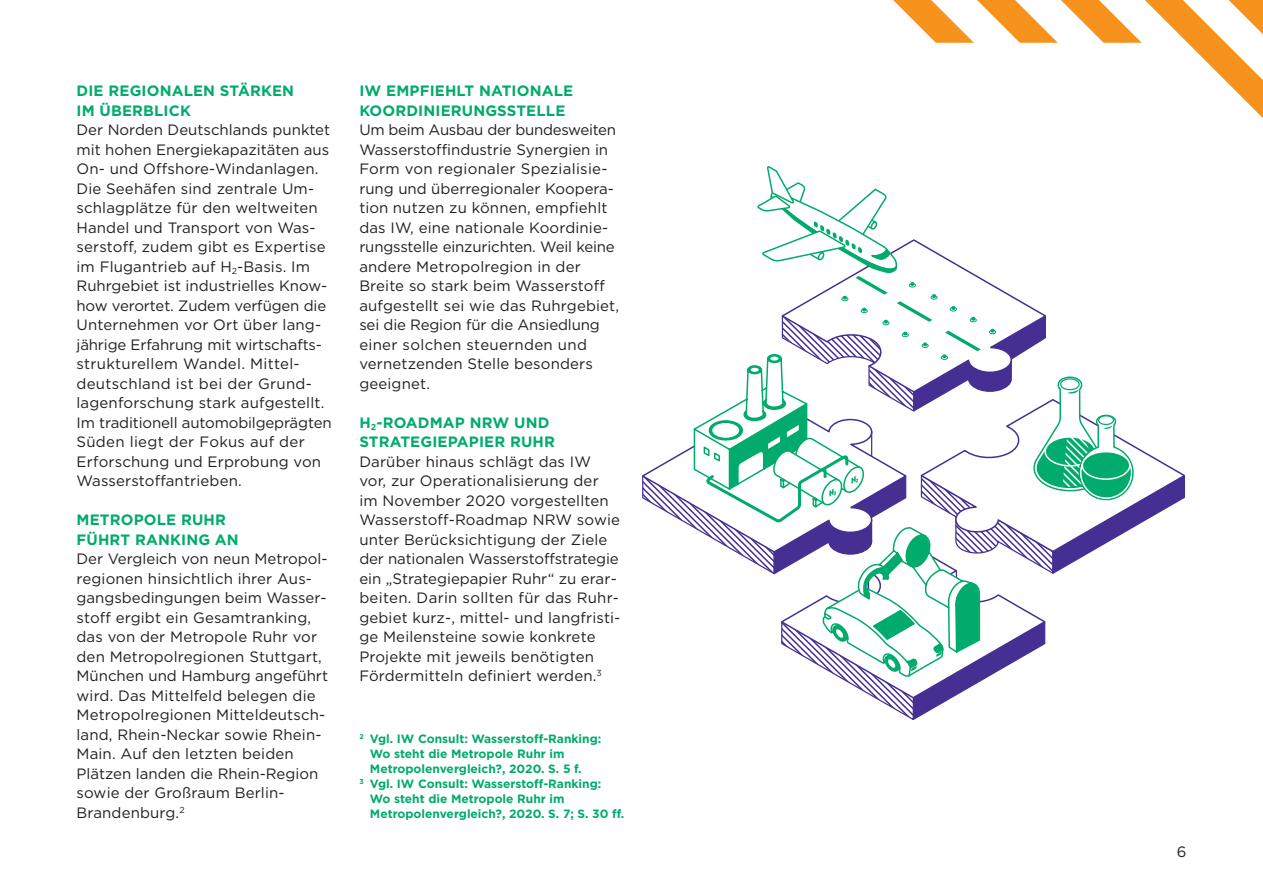
<style>
.page{position:relative;width:1263px;height:893px;background:#fff}
.page>*{position:absolute;margin:0;border:0;box-sizing:border-box;transform-origin:0 0}
.Copy{font:15px/19.5px "Gotham";letter-spacing:.01em;color:#231f20}
.Copy-2{font:700 15px/19.5px "Gotham";letter-spacing:.01em;color:#00ab6b}
.Fußnote{font:700 12px/15px "Gotham";color:#00ab6b}
</style>
<div class="page">
<svg style="left:893px;top:0;width:370px;height:118px"></svg>
<svg style="left:642px;top:166px;width:543px;height:554px"></svg>
<p class="Copy-2" style="left:77px;top:81px;width:219px">DIE REGIONALEN STÄRKEN<br>IM ÜBERBLICK</p>
<p class="Copy" style="left:77px;top:120px;width:255px">Der Norden Deutschlands punktet mit hohen Energiekapazitäten aus<br>On- und Offshore-Windanlagen.<br>Die Seehäfen sind zentrale Um&shy;schlagplätze für den weltweiten<br>Handel und Transport von Was&shy;serstoff, zudem gibt es Expertise im Flugantrieb auf H<sub>2</sub>-Basis. Im<br>Ruhrgebiet ist industrielles Know&shy;how verortet. Zudem verfügen die<br>Unternehmen vor Ort über lang&shy;jährige Erfahrung mit wirtschafts&shy;strukturellem Wandel. Mittel&shy;deutschland ist bei der Grund-</p>
<p class="Copy" style="left:77px;top:393px;width:257px">lagenforschung stark aufgestellt.<br>Im traditionell automobilgeprägten<br>Süden liegt der Fokus auf der<br>Erforschung und Erprobung von<br>Wasserstoffantrieben.</p>
<p class="Copy-2" style="left:77px;top:510px;width:164px">METROPOLE RUHR<br>FÜHRT RANKING AN</p>
<p class="Copy" style="left:77px;top:549px;width:253px">Der Vergleich von neun Metropol&shy;regionen hinsichtlich ihrer Aus&shy;gangsbedingungen beim Wasser&shy;stoff ergibt ein Gesamtranking, das von der Metropole Ruhr vor den Metropolregionen Stuttgart,<br>München und Hamburg angeführt wird. Das Mittelfeld belegen die<br>Metropolregionen Mitteldeutsch&shy;land, Rhein-Neckar sowie Rhein-<br>Main. Auf den letzten beiden<br>Plätzen landen die Rhein-Region sowie der Großraum Berlin-<br>Brandenburg.<sup>2</sup></p>
<p class="Copy-2" style="left:359px;top:81px;width:215px">IW EMPFIEHLT NATIONALE<br>KOORDINIERUNGSSTELLE</p>
<p class="Copy" style="left:359px;top:120px;width:261px">Um beim Ausbau der bundesweiten<br>Wasserstoffindustrie Synergien in<br>Form von regionaler Spezialisie&shy;rung und überregionaler Koopera&shy;tion nutzen zu können, empfiehlt das IW, eine nationale Koordinie&shy;rungsstelle einzurichten. Weil keine andere Metropolregion in der<br>Breite so stark beim Wasserstoff aufgestellt sei wie das Ruhrgebiet, sei die Region für die Ansiedlung einer solchen steuernden und vernetzenden Stelle besonders geeignet.</p>
<p class="Copy-2" style="left:359px;top:412px;width:197px">H<sub>2</sub>-ROADMAP NRW UND<br>STRATEGIEPAPIER RUHR</p>
<p class="Copy" style="left:359px;top:451px;width:263px">Darüber hinaus schlägt das IW vor, zur Operationalisierung der im November 2020 vorgestellten Wasserstoff-Roadmap NRW sowie unter Berücksichtigung der Ziele der nationalen Wasserstoffstrategie ein „Strategiepapier Ruhr“ zu erar&shy;beiten. Darin sollten für das Ruhr&shy;gebiet kurz-, mittel- und langfristi&shy;ge Meilensteine sowie konkrete Projekte mit jeweils benötigten Fördermitteln definiert werden.<sup>3</sup></p>
<p class="Fußnote" style="left:370px;top:731px;width:233px;text-indent:-11px"><sup>2</sup> Vgl. IW Consult: Wasserstoff-Ranking:<br>Wo steht die Metropole Ruhr im<br>Metropolenvergleich?, 2020. S. 5 f.</p>
<p class="Fußnote" style="left:370px;top:776px;width:256px;text-indent:-11px"><sup>3</sup> Vgl. IW Consult: Wasserstoff-Ranking:<br>Wo steht die Metropole Ruhr im<br>Metropolenvergleich?, 2020. S. 7; S. 30 ff.</p>
<p class="Copy" style="left:1177px;top:841px;width:11px">6</p>
</div>
